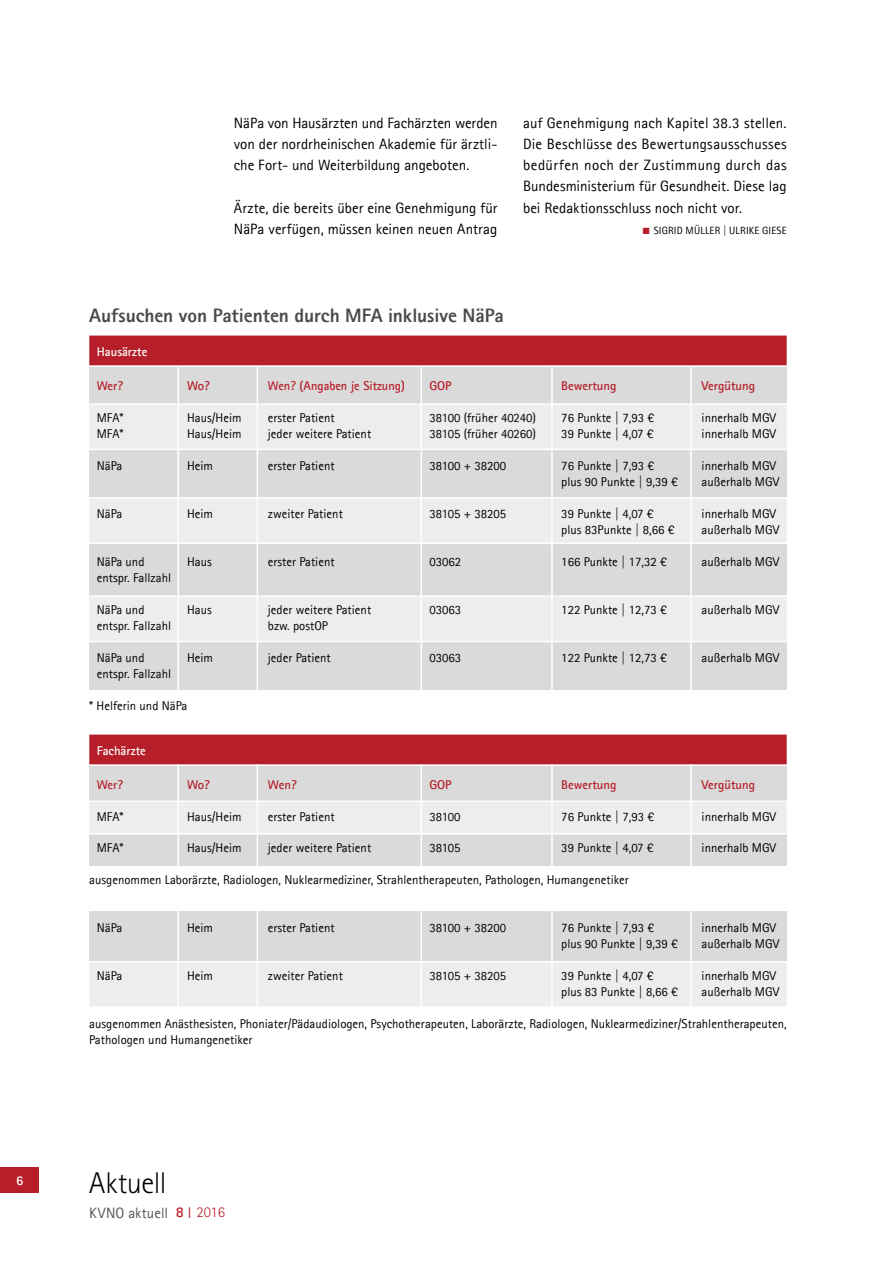
<style>
.page{position:relative;width:893px;height:1263px;background:#fff}
.page>*{position:absolute;margin:0;border:0;box-sizing:border-box;transform-origin:0 0}
.t1{font:300 30px "Agfa Rotis Sans Serif";letter-spacing:-.01em;color:#000}
.t2{font:800 19.5px "Agfa Rotis Sans Serif";letter-spacing:-.005em;color:#4a4a49}
.t3{font:15px/21.3px "Agfa Rotis Sans Serif";color:#000;text-align:justify}
.t4{font:15px "Agfa Rotis Sans Serif";letter-spacing:.005em;color:#575756}
.t5{font:700 13.5px "Agfa Rotis Sans Serif";color:#fff}
.t6{font:12.75px/16.5px "Agfa Rotis Sans Serif";color:#000}
.t7{font:700 12.75px "Agfa Rotis Sans Serif";color:#b61f29}
.t8{font:700 12.75px "Agfa Rotis Sans Serif";color:#fff}
.t9{font:10.5px "Agfa Rotis Sans Serif";letter-spacing:.015em;color:#000}
.s1{color:#b61f29}
.s2{font-weight:700;color:#b61f29}
.s3{font-weight:700;font-size:10.5px;color:#b61f29}
.s4{font-weight:300;color:#b61f29}
</style>
<div class="page">
<div style="left:0;top:1167px;width:38px;height:26px;background:#b61f29"></div>
<div style="left:89px;top:367px;width:698px;height:323px;background:#dadada"></div>
<div style="left:89px;top:766px;width:698px;height:100px;background:#dadada"></div>
<div style="left:89px;top:911px;width:698px;height:52px;background:#dadada"></div>
<div style="left:88px;top:403px;width:700px;height:47px;background:#ededed;border:2px solid #fff"></div>
<div style="left:88px;top:800px;width:700px;height:34px;background:#ededed;border:2px solid #fff"></div>
<div style="left:88px;top:497px;width:700px;height:47px;background:#ededed;border:2px solid #fff"></div>
<div style="left:88px;top:595px;width:700px;height:47px;background:#ededed;border:2px solid #fff"></div>
<div style="left:88px;top:961px;width:700px;height:47px;background:#ededed;border:2px solid #fff"></div>
<div style="left:89px;top:336px;width:698px;height:29px;background:#b61f29"></div>
<div style="left:89px;top:735px;width:698px;height:29px;background:#b61f29"></div>
<hr style="left:178px;top:367px;width:1px;height:323px;background:#fff">
<hr style="left:257px;top:367px;width:1px;height:323px;background:#fff">
<hr style="left:178px;top:764px;width:1px;height:102px;background:#fff">
<hr style="left:257px;top:764px;width:1px;height:102px;background:#fff">
<hr style="left:178px;top:910px;width:1px;height:102px;background:#fff">
<hr style="left:257px;top:910px;width:1px;height:102px;background:#fff">
<hr style="left:421px;top:367px;width:1px;height:323px;background:#fff">
<hr style="left:421px;top:764px;width:1px;height:102px;background:#fff">
<hr style="left:421px;top:910px;width:1px;height:102px;background:#fff">
<hr style="left:551px;top:367px;width:2px;height:323px;background:#fff">
<hr style="left:551px;top:764px;width:2px;height:102px;background:#fff">
<hr style="left:551px;top:910px;width:2px;height:102px;background:#fff">
<hr style="left:690px;top:367px;width:2px;height:323px;background:#fff">
<hr style="left:690px;top:764px;width:2px;height:102px;background:#fff">
<hr style="left:690px;top:910px;width:2px;height:102px;background:#fff">
<p class="t5" style="left:16px;top:1171px;width:9px">6</p>
<p class="t3" style="left:234px;top:112px;width:265px">NäPa von Hausärzten und Fachärzten werden von der nordrheinischen Akademie für ärztli&shy;che Fort- und Weiterbildung angeboten.</p>
<p class="t3" style="left:234px;top:197px;width:265px">Ärzte, die bereits über eine Genehmigung für<br>NäPa verfügen, müssen keinen neuen Antrag</p>
<p class="t3" style="left:523px;top:112px;width:265px">auf Genehmigung nach Kapitel 38.3 stellen.<br>Die Beschlüsse des Bewertungsausschusses bedürfen noch der Zustimmung durch das Bundesministerium für Gesundheit. Diese lag bei Redaktionsschluss noch nicht vor.</p>
<p class="t9" style="left:643px;top:224px;width:22px"><span class="s1">■</span> Sigrid</p>
<p class="t9" style="left:685px;top:224px;width:15px">Müller</p>
<p class="t9" style="left:723px;top:224px;width:16px">| Ulrike</p>
<p class="t9" style="left:762px;top:224px;width:9px">Giese</p>
<h2 class="t2" style="left:89px;top:303px;width:416px">Aufsuchen von Patienten durch MFA inklusive NäPa</h2>
<p class="t8" style="left:97px;top:343px;width:52px">Hausärzte</p>
<p class="t7" style="left:97px;top:378px;width:28px">Wer?</p>
<p class="t7" style="left:187px;top:378px;width:24px">Wo?</p>
<p class="t7" style="left:268px;top:378px;width:139px">Wen? (Angaben je Sitzung)</p>
<p class="t7" style="left:429px;top:378px;width:24px">GOP</p>
<p class="t7" style="left:561px;top:378px;width:57px">Bewertung</p>
<p class="t7" style="left:702px;top:378px;width:55px">Vergütung</p>
<p class="t6" style="left:97px;top:409px;width:28px">MFA*</p>
<p class="t6" style="left:187px;top:409px;width:56px">Haus/Heim</p>
<p class="t6" style="left:268px;top:409px;width:68px">erster Patient</p>
<p class="t6" style="left:429px;top:409px;width:108px">38100 (früher 40240)</p>
<p class="t6" style="left:561px;top:409px;width:94px">76 Punkte | 7,93 €</p>
<p class="t6" style="left:702px;top:409px;width:76px">innerhalb MGV</p>
<p class="t6" style="left:97px;top:425px;width:28px">MFA*</p>
<p class="t6" style="left:187px;top:425px;width:56px">Haus/Heim</p>
<p class="t6" style="left:268px;top:425px;width:105px">jeder weitere Patient</p>
<p class="t6" style="left:429px;top:425px;width:108px">38105 (früher 40260)</p>
<p class="t6" style="left:561px;top:425px;width:94px">39 Punkte | 4,07 €</p>
<p class="t6" style="left:702px;top:425px;width:76px">innerhalb MGV</p>
<p class="t6" style="left:97px;top:457px;width:27px">NäPa</p>
<p class="t6" style="left:187px;top:457px;width:27px">Heim</p>
<p class="t6" style="left:268px;top:457px;width:68px">erster Patient</p>
<p class="t6" style="left:429px;top:457px;width:78px">38100 + 38200</p>
<p class="t6" style="left:561px;top:457px;width:94px">76 Punkte | 7,93 €</p>
<p class="t6" style="left:702px;top:457px;width:76px">innerhalb MGV</p>
<p class="t6" style="left:561px;top:473px;width:118px">plus 90 Punkte | 9,39 €</p>
<p class="t6" style="left:702px;top:473px;width:79px">außerhalb MGV</p>
<p class="t6" style="left:97px;top:505px;width:27px">NäPa</p>
<p class="t6" style="left:187px;top:505px;width:27px">Heim</p>
<p class="t6" style="left:268px;top:505px;width:77px">zweiter Patient</p>
<p class="t6" style="left:429px;top:505px;width:78px">38105 + 38205</p>
<p class="t6" style="left:561px;top:505px;width:94px">39 Punkte | 4,07 €</p>
<p class="t6" style="left:702px;top:505px;width:76px">innerhalb MGV</p>
<p class="t6" style="left:561px;top:521px;width:115px">plus 83Punkte | 8,66 €</p>
<p class="t6" style="left:702px;top:521px;width:79px">außerhalb MGV</p>
<p class="t6" style="left:97px;top:553px;width:49px">NäPa und</p>
<p class="t6" style="left:187px;top:553px;width:26px">Haus</p>
<p class="t6" style="left:268px;top:553px;width:68px">erster Patient</p>
<p class="t6" style="left:429px;top:553px;width:33px">03062</p>
<p class="t6" style="left:561px;top:553px;width:107px">166 Punkte | 17,32 €</p>
<p class="t6" style="left:702px;top:553px;width:79px">außerhalb MGV</p>
<p class="t6" style="left:97px;top:569px;width:76px">entspr. Fallzahl</p>
<p class="t6" style="left:97px;top:601px;width:49px">NäPa und</p>
<p class="t6" style="left:187px;top:601px;width:26px">Haus</p>
<p class="t6" style="left:268px;top:601px;width:105px">jeder weitere Patient</p>
<p class="t6" style="left:429px;top:601px;width:33px">03063</p>
<p class="t6" style="left:561px;top:601px;width:107px">122 Punkte | 12,73 €</p>
<p class="t6" style="left:702px;top:601px;width:79px">außerhalb MGV</p>
<p class="t6" style="left:97px;top:617px;width:76px">entspr. Fallzahl</p>
<p class="t6" style="left:268px;top:617px;width:62px">bzw. postOP</p>
<p class="t6" style="left:97px;top:649px;width:49px">NäPa und</p>
<p class="t6" style="left:187px;top:649px;width:27px">Heim</p>
<p class="t6" style="left:268px;top:649px;width:65px">jeder Patient</p>
<p class="t6" style="left:429px;top:649px;width:33px">03063</p>
<p class="t6" style="left:561px;top:649px;width:107px">122 Punkte | 12,73 €</p>
<p class="t6" style="left:702px;top:649px;width:79px">außerhalb MGV</p>
<p class="t6" style="left:97px;top:665px;width:76px">entspr. Fallzahl</p>
<p class="t6" style="left:89px;top:697px;width:99px">* Helferin und NäPa</p>
<p class="t8" style="left:97px;top:742px;width:51px">Fachärzte</p>
<p class="t7" style="left:97px;top:777px;width:28px">Wer?</p>
<p class="t7" style="left:187px;top:777px;width:24px">Wo?</p>
<p class="t7" style="left:268px;top:777px;width:30px">Wen?</p>
<p class="t7" style="left:429px;top:777px;width:24px">GOP</p>
<p class="t7" style="left:561px;top:777px;width:57px">Bewertung</p>
<p class="t7" style="left:702px;top:777px;width:55px">Vergütung</p>
<p class="t6" style="left:97px;top:808px;width:28px">MFA*</p>
<p class="t6" style="left:187px;top:808px;width:56px">Haus/Heim</p>
<p class="t6" style="left:268px;top:808px;width:68px">erster Patient</p>
<p class="t6" style="left:429px;top:808px;width:32px">38100</p>
<p class="t6" style="left:561px;top:808px;width:94px">76 Punkte | 7,93 €</p>
<p class="t6" style="left:702px;top:808px;width:76px">innerhalb MGV</p>
<p class="t6" style="left:97px;top:839px;width:28px">MFA*</p>
<p class="t6" style="left:187px;top:839px;width:56px">Haus/Heim</p>
<p class="t6" style="left:268px;top:839px;width:105px">jeder weitere Patient</p>
<p class="t6" style="left:429px;top:839px;width:32px">38105</p>
<p class="t6" style="left:561px;top:839px;width:94px">39 Punkte | 4,07 €</p>
<p class="t6" style="left:702px;top:839px;width:76px">innerhalb MGV</p>
<p class="t6" style="left:89px;top:871px;width:541px">ausgenommen Laborärzte, Radiologen, Nuklearmediziner, Strahlentherapeuten, Pathologen, Humangenetiker</p>
<p class="t6" style="left:97px;top:919px;width:27px">NäPa</p>
<p class="t6" style="left:187px;top:919px;width:27px">Heim</p>
<p class="t6" style="left:268px;top:919px;width:68px">erster Patient</p>
<p class="t6" style="left:429px;top:919px;width:78px">38100 + 38200</p>
<p class="t6" style="left:561px;top:919px;width:94px">76 Punkte | 7,93 €</p>
<p class="t6" style="left:702px;top:919px;width:76px">innerhalb MGV</p>
<p class="t6" style="left:561px;top:935px;width:118px">plus 90 Punkte | 9,39 €</p>
<p class="t6" style="left:702px;top:935px;width:79px">außerhalb MGV</p>
<p class="t6" style="left:97px;top:967px;width:27px">NäPa</p>
<p class="t6" style="left:187px;top:967px;width:27px">Heim</p>
<p class="t6" style="left:268px;top:967px;width:77px">zweiter Patient</p>
<p class="t6" style="left:429px;top:967px;width:78px">38105 + 38205</p>
<p class="t6" style="left:561px;top:967px;width:94px">39 Punkte | 4,07 €</p>
<p class="t6" style="left:702px;top:967px;width:76px">innerhalb MGV</p>
<p class="t6" style="left:561px;top:983px;width:118px">plus 83 Punkte | 8,66 €</p>
<p class="t6" style="left:702px;top:983px;width:79px">außerhalb MGV</p>
<p class="t6" style="left:89px;top:1015px;width:699px">ausgenommen Anästhesisten, Phoniater/Pädaudiologen, Psychotherapeuten, Laborärzte, Radiologen, Nuklearmediziner/Strahlentherapeuten,<br>Pathologen und Humangenetiker</p>
<h1 class="t1" style="left:89px;top:1165px;width:79px">Aktuell</h1>
<p class="t4" style="left:89px;top:1204px;width:137px">KVNO aktuell <span class="s2">8</span> <span class="s3">|</span> <span class="s4">2016</span></p>
</div>
